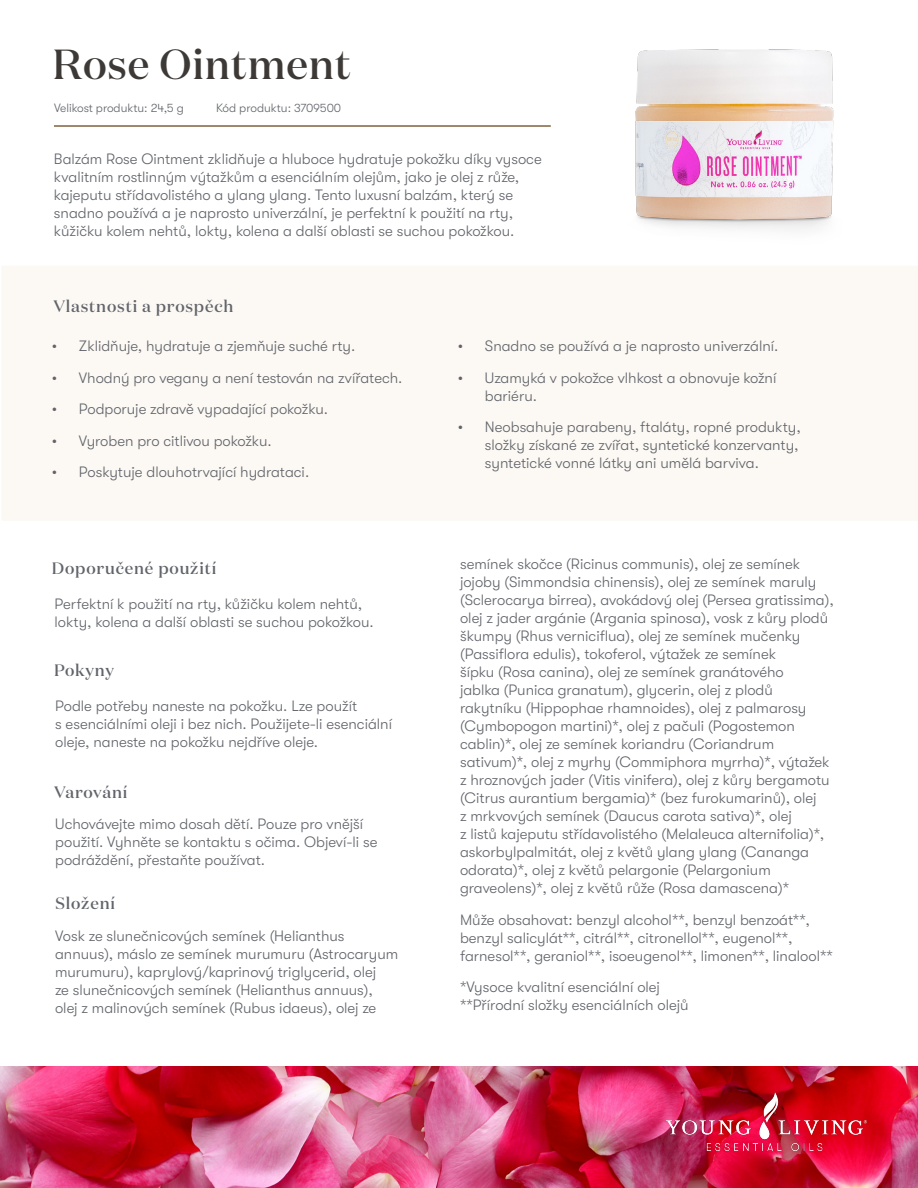
<style>
.page{position:relative;width:918px;height:1188px;background:#fff}
.page>*{position:absolute;margin:0;border:0;box-sizing:border-box;transform-origin:0 0}
.t1{font:500 42px "Domaine Display";letter-spacing:.02em;color:#3d3936}
.t2{font:500 16.5px "Domaine Display";letter-spacing:.05em;color:#61646a}
.t3{font:300 15px/18px "GT Walsheim Pro";color:#61646a}
.t4{font:300 12px "GT Walsheim Pro";color:#61646a}
</style>
<div class="page">
<div style="left:2px;top:266px;width:916px;height:254px;background:#fcf8f4"></div>
<img style="left:0;top:1066px;width:918px;height:122px">
<img style="left:666px;top:1093px;width:201px;height:58px">
<hr style="left:54px;top:125px;width:497px;height:2px;background:#80623b">
<img style="left:577px;top:49px;width:319px;height:247px">
<h1 class="t1" style="left:52px;top:37px;width:300px">Rose Ointment</h1>
<p class="t4" style="left:54px;top:101px;width:131px">Velikost produktu: 24,5 g</p>
<p class="t4" style="left:216px;top:101px;width:127px">Kód produktu: 3709500</p>
<p class="t3" style="left:54px;top:150px;width:489px">Balzám Rose Ointment zklidňuje a hluboce hydratuje pokožku díky vysoce kvalitním rostlinným výtažkům a esenciálním olejům, jako je olej z růže, kajeputu střídavolistého a ylang ylang. Tento luxusní balzám, který se snadno používá a je naprosto univerzální, je perfektní k použití na rty, kůžičku kolem nehtů, lokty, kolena a další oblasti se suchou pokožkou.</p>
<p class="t2" style="left:53px;top:296px;width:182px">Vlastnosti a prospěch</p>
<p class="t3" style="left:52px;top:337px;width:305px">• Zklidňuje, hydratuje a zjemňuje suché rty.</p>
<p class="t3" style="left:52px;top:369px;width:352px">• Vhodný pro vegany a není testován na zvířatech.</p>
<p class="t3" style="left:52px;top:400px;width:278px">• Podporuje zdravě vypadající pokožku.</p>
<p class="t3" style="left:52px;top:432px;width:221px">• Vyroben pro citlivou pokožku.</p>
<p class="t3" style="left:52px;top:463px;width:259px">• Poskytuje dlouhotrvající hydrataci.</p>
<p class="t2" style="left:52px;top:558px;width:166px">Doporučené použití</p>
<p class="t3" style="left:55px;top:595px;width:321px">Perfektní k použití na rty, kůžičku kolem nehtů, lokty, kolena a další oblasti se suchou pokožkou.</p>
<p class="t2" style="left:54px;top:660px;width:62px">Pokyny</p>
<p class="t3" style="left:55px;top:697px;width:338px">Podle potřeby naneste na pokožku. Lze použít<br>s esenciálními oleji i bez nich. Použijete-li esenciální oleje, naneste na pokožku nejdříve oleje.</p>
<p class="t2" style="left:54px;top:782px;width:75px">Varování</p>
<p class="t3" style="left:55px;top:815px;width:324px">Uchovávejte mimo dosah dětí. Pouze pro vnější použití. Vyhněte se kontaktu s očima. Objeví-li se podráždění, přestaňte používat.</p>
<p class="t2" style="left:56px;top:893px;width:61px">Složení</p>
<p class="t3" style="left:55px;top:927px;width:345px">Vosk ze slunečnicových semínek (Helianthus annuus), máslo ze semínek murumuru (Astrocaryum murumuru), kaprylový/kaprinový triglycerid, olej<br>ze slunečnicových semínek (Helianthus annuus), olej z malinových semínek (Rubus idaeus), olej ze</p>
<p class="t3" style="left:458px;top:337px;width:322px">• Snadno se používá a je naprosto univerzální.</p>
<p class="t3" style="left:485px;top:369px;width:293px;text-indent:-27px">• Uzamyká v pokožce vlhkost a obnovuje kožní bariéru.</p>
<p class="t3" style="left:485px;top:418px;width:317px;text-indent:-27px">• Neobsahuje parabeny, ftaláty, ropné produkty, složky získané ze zvířat, syntetické konzervanty, syntetické vonné látky ani umělá barviva.</p>
<p class="t3" style="left:460px;top:555px;width:375px">semínek skočce (Ricinus communis), olej ze semínek jojoby (Simmondsia chinensis), olej ze semínek maruly (Sclerocarya birrea), avokádový olej (Persea gratissima), olej z jader argánie (Argania spinosa), vosk z kůry plodů škumpy (Rhus verniciflua), olej ze semínek mučenky (Passiflora edulis), tokoferol, výtažek ze semínek<br>šípku (Rosa canina), olej ze semínek granátového<br>jablka (Punica granatum), glycerin, olej z plodů rakytníku (Hippophae rhamnoides), olej z palmarosy (Cymbopogon martini)*, olej z pačuli (Pogostemon cablin)*, olej ze semínek koriandru (Coriandrum sativum)*, olej z myrhy (Commiphora myrrha)*, výtažek z hroznových jader (Vitis vinifera), olej z kůry bergamotu (Citrus aurantium bergamia)* (bez furokumarinů), olej<br>z mrkvových semínek (Daucus carota sativa)*, olej<br>z listů kajeputu střídavolistého (Melaleuca alternifolia)*, askorbylpalmitát, olej z květů ylang ylang (Cananga odorata)*, olej z květů pelargonie (Pelargonium graveolens)*, olej z květů růže (Rosa damascena)*</p>
<p class="t3" style="left:460px;top:911px;width:374px">Může obsahovat: benzyl alcohol**, benzyl benzoát**, benzyl salicylát**, citrál**, citronellol**, eugenol**, farnesol**, geraniol**, isoeugenol**, limonen**, linalool**</p>
<p class="t3" style="left:460px;top:978px;width:230px">*Vysoce kvalitní esenciální olej **Přírodní složky esenciálních olejů</p>
</div>
